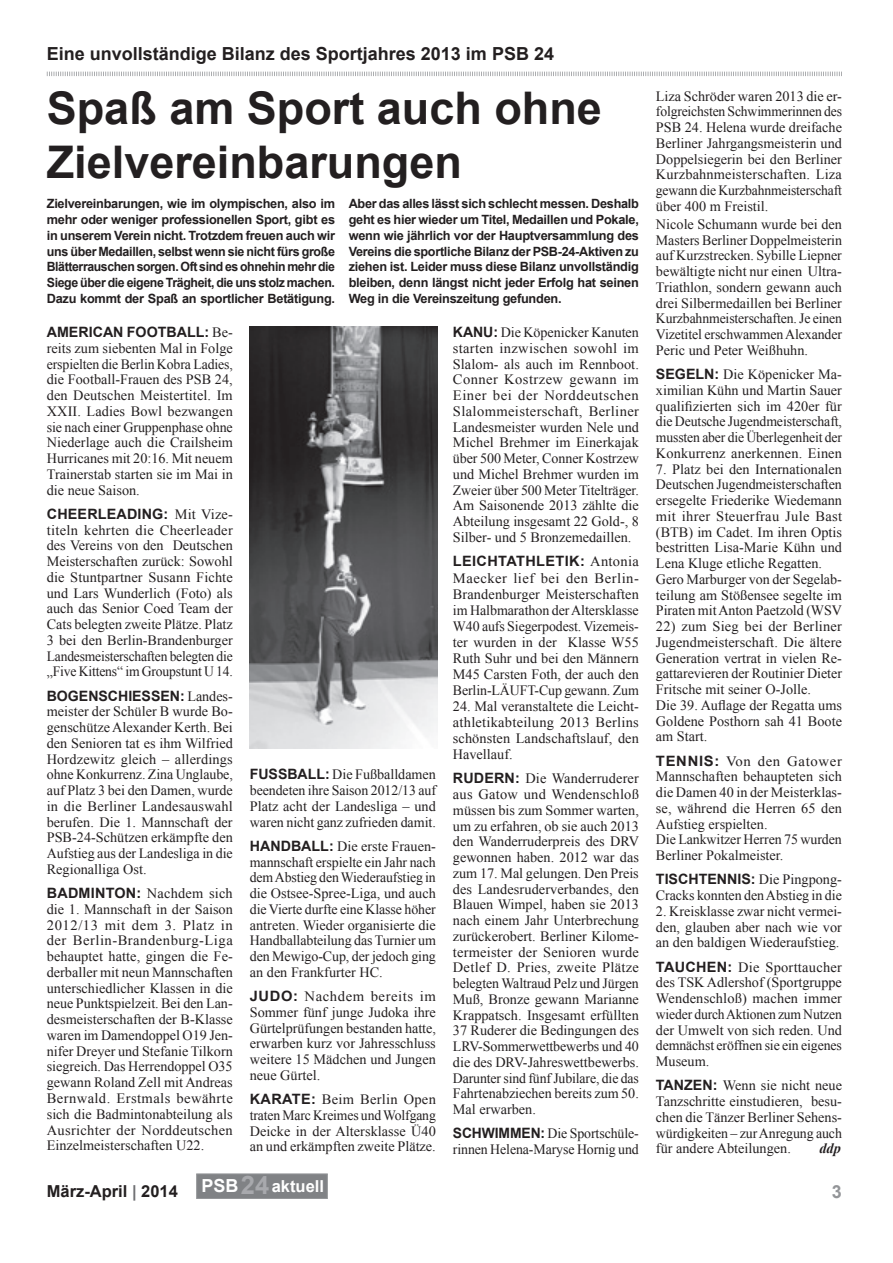
<style>
.page{position:relative;width:893px;height:1263px;background:#fff}
.page>*{position:absolute;margin:0;border:0;box-sizing:border-box;transform-origin:0 0}
.t1{font:700 45px/54px "Arial";color:#231f20}
.t2{font:700 18px "Arial";color:#231f20}
.t3{font:700 18px "Arial";color:#939598}
.t4{font:700 16.5px "Arial";color:#231f20}
.t5{font:700 16.5px "Arial";color:#fff}
.t6{font:14.25px/15.8px "Times New Roman";color:#231f20;text-align:justify}
.t7{font:14.25px/15.8px "Times New Roman";color:#231f20;scale:1.04 1}
.t8{font:700 14.25px "Arial";color:#231f20}
.t9{font:700 14.25px "Arial";letter-spacing:.025em;color:#231f20}
.t10{font:italic 700 14.25px "Times New Roman";color:#231f20}
.t11{font:700 12.75px/15.8px "Arial";letter-spacing:-.02em;color:#231f20;text-align:justify}
.s1{font-family:"Times New Roman";font-weight:400}
.s2{font-family:"Arial";font-weight:700}
.s3{color:#6c6d70}
.s4{font-size:18px}
.s5{font-size:25.5px;color:#a8a9ad}
</style>
<div class="page">
<div style="left:196px;top:1173px;width:132px;height:26px;background:#808285;border:1px solid #939598"></div>
<svg style="left:47px;top:72px;width:795px;height:4px"></svg>
<img style="left:250px;top:327px;width:187px;height:421px">
<p class="t2" style="left:47px;top:42px;width:509px">Eine unvollständige Bilanz des Sportjahres 2013 im PSB 24</p>
<h1 class="t1" style="left:47px;top:82px;width:557px">Spaß am Sport auch ohne<br>Zielvereinbarungen</h1>
<p class="t11" style="left:47px;top:196px;width:290px">Zielvereinbarungen, wie im olympischen, also im mehr oder weniger professionellen Sport, gibt es in unserem Verein nicht. Trotzdem freuen auch wir uns über Medaillen, selbst wenn sie nicht fürs große Blätterrauschen sorgen. oft sind es ohnehin mehr die Siege über die eigene Trägheit, die uns stolz machen. dazu kommt der Spaß an sportlicher Betätigung.</p>
<p class="t11" style="left:349px;top:196px;width:292px">Aber das alles lässt sich schlecht messen. deshalb geht es hier wieder um Titel, Medaillen und Pokale, wenn wie jährlich vor der Hauptversammlung des Vereins die sportliche Bilanz der PSB-24-Aktiven zu ziehen ist. Leider muss diese Bilanz unvollständig bleiben, denn längst nicht jeder Erfolg hat seinen Weg in die Vereinszeitung gefunden.</p>
<p class="t8" style="left:47px;top:323px;width:188px">AMERICAN FooTBALL: <span class="s1">Be-</span></p>
<p class="t6" style="left:47px;top:340px;width:188px">reits zum siebenten Mal in Folge erspielten die Berlin Kobra Ladies, die Football-Frauen des PSB 24, den Deutschen Meistertitel. Im XXII. Ladies Bowl bezwangen sie nach einer Gruppenphase ohne Niederlage auch die Crailsheim Hurricanes mit 20:16. Mit neuem Trainerstab starten sie im Mai in die neue Saison.</p>
<p class="t8" style="left:47px;top:504px;width:188px">CHEERLEAdING: <span class="s1">Mit Vize-</span></p>
<p class="t6" style="left:47px;top:522px;width:188px">titeln kehrten die Cheerleader des Vereins von den Deutschen Meisterschaften zurück: Sowohl die Stuntpartner Susann Fichte und Lars Wunderlich (Foto) als auch das Senior Coed Team der Cats belegten zweite Plätze. Platz 3 bei den Berlin-Brandenburger Landesmeisterschaften belegten die „Five Kittens“ im Groupstunt U 14.</p>
<p class="t8" style="left:47px;top:686px;width:187px">BoGENSCHIESSEN: <span class="s1">Landes-</span></p>
<p class="t6" style="left:47px;top:703px;width:188px">meister der Schüler B wurde Bo&shy;genschütze Alexander Kerth. Bei den Senioren tat es ihm Wilfried Hordzewitz gleich – allerdings ohne Konkurrenz. Zina Unglaube, auf Platz 3 bei den Damen, wurde in die Berliner Landesauswahl berufen. Die 1. Mannschaft der PSB-24-Schützen erkämpfte den Aufstieg aus der Landesliga in die Regionalliga Ost.</p>
<p class="t6" style="left:47px;top:885px;width:188px"><span class="s2">BAdMINToN:</span> Nachdem sich die 1. Mannschaft in der Saison 2012/13 mit dem 3. Platz in der Berlin-Brandenburg-Liga behauptet hatte, gingen die Fe&shy;derballer mit neun Mannschaften unterschiedlicher Klassen in die neue Punktspielzeit. Bei den Lan&shy;desmeisterschaften der B-Klasse waren im Damendoppel O19 Jen&shy;nifer Dreyer und Stefanie Tilkorn siegreich. Das Herrendoppel O35 gewann Roland Zell mit Andreas Bernwald. Erstmals bewährte sich die Badmintonabteilung als Ausrichter der Norddeutschen Einzelmeisterschaften U22.</p>
<p class="t6" style="left:250px;top:766px;width:188px"><span class="s2">FUSSBALL:</span> Die Fußballdamen beendeten ihre Saison 2012/13 auf Platz acht der Landesliga – und waren nicht ganz zufrieden damit.</p>
<p class="t6" style="left:250px;top:838px;width:188px"><span class="s2">HANdBALL:</span> Die erste Frauen&shy;mannschaft erspielte ein Jahr nach dem Abstieg den Wiederaufstieg in die Ostsee-Spree-Liga, und auch die Vierte durfte eine Klasse höher antreten. Wieder organisierte die Handballabteilung das Turnier um den Mewigo-Cup, der jedoch ging an den Frankfurter HC.</p>
<p class="t6" style="left:250px;top:988px;width:188px"><span class="s2">JUdo:</span> Nachdem bereits im Sommer fünf junge Judoka ihre Gürtelprüfungen bestanden hatte, erwarben kurz vor Jahresschluss weitere 15 Mädchen und Jungen neue Gürtel.</p>
<p class="t6" style="left:250px;top:1091px;width:188px"><span class="s2">KARATE:</span> Beim Berlin Open traten Marc Kreimes und Wolfgang Deicke in der Altersklasse Ü40 an und erkämpften zweite Plätze.</p>
<p class="t6" style="left:453px;top:324px;width:188px"><span class="s2">KANU:</span> Die Köpenicker Kanuten starten inzwischen sowohl im Slalom- als auch im Rennboot.<br>Conner Kostrzew gewann im Einer bei der Norddeutschen Slalommeisterschaft, Berliner Landesmeister wurden Nele und Michel Brehmer im Einerkajak über 500 Meter, Conner Kostrzew und Michel Brehmer wurden im Zweier über 500 Meter Titelträger.<br>Am Saisonende 2013 zählte die Abteilung insgesamt 22 Gold-, 8<br>Silber- und 5 Bronzemedaillen.</p>
<p class="t9" style="left:453px;top:552px;width:188px">LEICHTATHLETIK: <span class="s1">Antonia</span></p>
<p class="t6" style="left:453px;top:569px;width:188px">Maecker lief bei den Berlin-Brandenburger Meisterschaften im Halbmarathon der Altersklasse W40 aufs Siegerpodest. Vizemeis&shy;ter wurden in der Klasse W55<br>Ruth Suhr und bei den Männern M45 Carsten Foth, der auch den Berlin-LÄUFT-Cup gewann. Zum</p>
<p class="t6" style="left:453px;top:698px;width:188px">24. Mal veranstaltete die Leicht&shy;athletikabteilung 2013 Berlins schönsten Landschaftslauf, den Havellauf.</p>
<p class="t6" style="left:453px;top:770px;width:188px"><span class="s2">RUdERN:</span> Die Wanderruderer aus Gatow und Wendenschloß müssen bis zum Sommer warten, um zu erfahren, ob sie auch 2013 den Wanderruderpreis des DRV gewonnen haben. 2012 war das zum 17. Mal gelungen. Den Preis des Landesruderverbandes, den Blauen Wimpel, haben sie 2013 nach einem Jahr Unterbrechung zurückerobert. Berliner Kilome&shy;termeister der Senioren wurde Detlef D. Pries, zweite Plätze belegten Waltraud Pelz und Jürgen Muß, Bronze gewann Marianne Krappatsch. Insgesamt erfüllten 37 Ruderer die Bedingungen des LRV-Sommerwettbewerbs und 40 die des DRV-Jahreswettbewerbs.<br>Darunter sind fünf Jubilare, die das Fahrtenabziechen bereits zum 50.<br>Mal erwarben.</p>
<p class="t6" style="left:453px;top:1125px;width:187px"><span class="s2">SCHWIMMEN:</span> Die Sportschüle&shy;rinnen Helena-Maryse Hornig und</p>
<p class="t6" style="left:656px;top:88px;width:188px">Liza Schröder waren 2013 die er&shy;folgreichsten Schwimmerinnen des PSB 24. Helena wurde dreifache Berliner Jahrgangsmeisterin und Doppelsiegerin bei den Berliner Kurzbahnmeisterschaften. Liza gewann die Kurzbahnmeisterschaft über 400 m Freistil.</p>
<p class="t6" style="left:656px;top:216px;width:188px">Nicole Schumann wurde bei den Masters Berliner Doppelmeisterin auf Kurzstrecken. Sybille Liepner bewältigte nicht nur einen Ultra-Triathlon, sondern gewann auch drei Silbermedaillen bei Berliner Kurzbahnmeisterschaften. Je einen Vizetitel erschwammen Alexander Peric und Peter Weißhuhn.</p>
<p class="t6" style="left:656px;top:366px;width:188px"><span class="s2">SEGELN:</span> Die Köpenicker Ma&shy;ximilian Kühn und Martin Sauer qualifizierten sich im 420er für die Deutsche Jugendmeisterschaft, mussten aber die Überlegenheit der Konkurrenz anerkennen. Einen</p>
<p class="t6" style="left:656px;top:461px;width:188px;text-align:left">7. Platz bei den Internationalen<br>Deutschen Jugendmeisterschaften ersegelte Friederike Wiedemann mit ihrer Steuerfrau Jule Bast (BTB) im Cadet. Im ihren Optis bestritten Lisa-Marie Kühn und<br>Lena Kluge etliche Regatten.<br>Gero Marburger von der Segelab&shy;teilung am Stößensee segelte im<br>Piraten mit Anton Paetzold (WSV</p>
<p class="t6" style="left:656px;top:618px;width:188px;text-align:left">22) zum Sieg bei der Berliner<br>Jugendmeisterschaft. Die ältere<br>Generation vertrat in vielen Re&shy;gattarevieren der Routinier Dieter<br>Fritsche mit seiner O-Jolle.<br>Die 39. Auflage der Regatta ums<br>Goldene Posthorn sah 41 Boote am Start.</p>
<p class="t7" style="left:656px;top:753px;width:180px"><span class="s2">TENNIS:</span> Von den Gatower<br>Mannschaften behaupteten sich die Damen 40 in der Meisterklas&shy;se, während die Herren 65 den<br>Aufstieg erspielten.<br>Die Lankwitzer Herren 75 wurden<br>Berliner Pokalmeister.</p>
<p class="t8" style="left:656px;top:870px;width:188px">TISCHTENNIS: <span class="s1">Die Pingpong-</span></p>
<p class="t6" style="left:656px;top:887px;width:187px">Cracks konnten den Abstieg in die</p>
<p class="t6" style="left:656px;top:903px;width:188px">2. Kreisklasse zwar nicht vermei&shy;den, glauben aber nach wie vor an den baldigen Wiederaufstieg.</p>
<p class="t6" style="left:656px;top:959px;width:188px"><span class="s2">TAUCHEN:</span> Die Sporttaucher des TSK Adlershof (Sportgruppe Wendenschloß) machen immer wieder durch Aktionen zum Nutzen der Umwelt von sich reden. Und demnächst eröffnen sie ein eigenes Museum.</p>
<p class="t6" style="left:656px;top:1077px;width:188px"><span class="s2">TANZEN:</span> Wenn sie nicht neue Tanzschritte einstudieren, besu&shy;chen die Tänzer Berliner Sehens&shy;würdigkeiten – zur Anregung auch für andere Abteilungen.</p>
<p class="t10" style="left:819px;top:1139px;width:23px">ddp</p>
<p class="t4" style="left:47px;top:1180px;width:133px">März-April <span class="s3">|</span> 2014</p>
<p class="t5" style="left:202px;top:1175px;width:124px"><span class="s4">PSB</span><span class="s5">24</span>aktuell</p>
<p class="t3" style="left:832px;top:1180px;width:12px">3</p>
</div>
